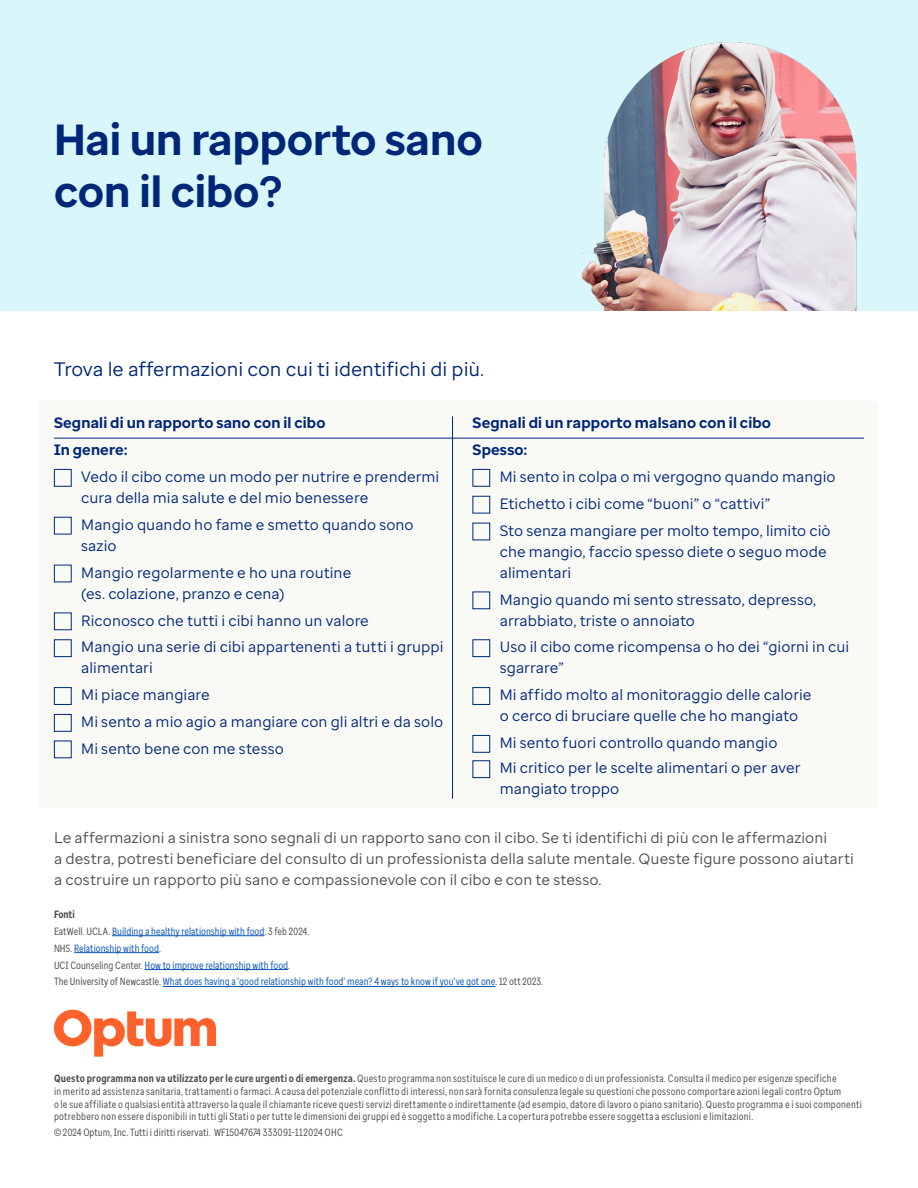
<style>
.page{position:relative;width:918px;height:1188px;background:#fff}
.page>*{position:absolute;margin:0;border:0;box-sizing:border-box;transform-origin:0 0}
.t1{font:700 43.5px/52.2px "Enterprise Sans";color:#002677}
.t2{font:19.5px "Enterprise Sans";color:#002677}
.Arial-Body{font:15px/21px "Enterprise Sans";letter-spacing:.005em;color:#002677}
.Body{font:15px/21px "Enterprise Sans";letter-spacing:.005em;color:#4b4d4f}
.Arial-Body-2{font:700 15px "Enterprise Sans";letter-spacing:.01em;color:#002677}
.t3{font:10.5px/12.6px "Enterprise Sans Cond";letter-spacing:.02em;color:#4b4d4f}
.t4{font:10.5px "Enterprise Sans Cond";color:#0c55b8}
.t5{font:10.5px "Enterprise Sans Cond";color:#4b4d4f}
.t6{font:700 10.5px "Enterprise Sans Cond";letter-spacing:-.005em;color:#4b4d4f}
.s1{color:#4b4d4f}
.s2{font-weight:700}
</style>
<div class="page">
<div style="left:0;top:0;width:918px;height:310px;background:#d9f6fa"></div>
<svg style="left:54px;top:1010px;width:162px;height:47px"></svg>
<img style="left:581px;top:42px;width:276px;height:268px">
<div style="left:39px;top:401px;width:839px;height:407px;background:#f9f9f6"></div>
<div style="left:54px;top:469px;width:18px;height:18px;border:1px solid #002677"></div>
<div style="left:54px;top:517px;width:18px;height:17px;border:1px solid #002677"></div>
<div style="left:54px;top:565px;width:18px;height:17px;border:1px solid #002677"></div>
<div style="left:54px;top:613px;width:18px;height:17px;border:1px solid #002677"></div>
<div style="left:54px;top:639px;width:18px;height:18px;border:1px solid #002677"></div>
<div style="left:54px;top:687px;width:18px;height:18px;border:1px solid #002677"></div>
<div style="left:54px;top:714px;width:18px;height:18px;border:1px solid #002677"></div>
<div style="left:54px;top:741px;width:18px;height:17px;border:1px solid #002677"></div>
<div style="left:472px;top:469px;width:18px;height:18px;border:1px solid #002677"></div>
<div style="left:472px;top:523px;width:18px;height:17px;border:1px solid #002677"></div>
<div style="left:472px;top:639px;width:18px;height:18px;border:1px solid #002677"></div>
<div style="left:472px;top:687px;width:18px;height:18px;border:1px solid #002677"></div>
<div style="left:472px;top:735px;width:18px;height:18px;border:1px solid #002677"></div>
<div style="left:472px;top:760px;width:18px;height:18px;border:1px solid #002677"></div>
<hr style="left:452px;top:416px;width:1px;height:383px;background:#002677">
<hr style="left:112px;top:935px;width:152px;height:1px;background:#0c55b8">
<hr style="left:74px;top:952px;width:85px;height:1px;background:#0c55b8">
<hr style="left:145px;top:969px;width:143px;height:1px;background:#0c55b8">
<hr style="left:163px;top:986px;width:332px;height:1px;background:#0c55b8">
<hr style="left:54px;top:438px;width:810px;height:1px;background:#002677">
<p class="t1" style="left:54px;top:113px;width:430px">Hai un rapporto sano con il cibo?</p>
<p class="t2" style="left:54px;top:356px;width:432px">Trova le affermazioni con cui ti identifichi di più.</p>
<p class="Arial-Body-2" style="left:54px;top:413px;width:273px">Segnali di un rapporto sano con il cibo</p>
<p class="Arial-Body-2" style="left:54px;top:440px;width:75px">In genere:</p>
<p class="Arial-Body" style="left:81px;top:466px;width:360px">Vedo il cibo come un modo per nutrire e prendermi cura della mia salute e del mio benessere</p>
<p class="Arial-Body" style="left:81px;top:514px;width:334px">Mangio quando ho fame e smetto quando sono sazio</p>
<p class="Arial-Body" style="left:81px;top:562px;width:272px">Mangio regolarmente e ho una routine (es. colazione, pranzo e cena)</p>
<p class="Arial-Body" style="left:81px;top:610px;width:289px">Riconosco che tutti i cibi hanno un valore</p>
<p class="Arial-Body" style="left:81px;top:637px;width:364px">Mangio una serie di cibi appartenenti a tutti i gruppi alimentari</p>
<p class="Arial-Body" style="left:81px;top:684px;width:130px">Mi piace mangiare</p>
<p class="Arial-Body" style="left:81px;top:711px;width:364px">Mi sento a mio agio a mangiare con gli altri e da solo</p>
<p class="Arial-Body" style="left:81px;top:738px;width:204px">Mi sento bene con me stesso</p>
<p class="Arial-Body-2" style="left:472px;top:413px;width:300px">Segnali di un rapporto malsano con il cibo</p>
<p class="Arial-Body-2" style="left:472px;top:440px;width:57px">Spesso:</p>
<p class="Arial-Body" style="left:500px;top:466px;width:337px">Mi sento in colpa o mi vergogno quando mangio</p>
<p class="Arial-Body" style="left:500px;top:493px;width:272px">Etichetto i cibi come “buoni” o “cattivi”</p>
<p class="Arial-Body" style="left:500px;top:520px;width:332px">Sto senza mangiare per molto tempo, limito ciò che mangio, faccio spesso diete o seguo mode alimentari</p>
<p class="Arial-Body" style="left:500px;top:589px;width:318px">Mangio quando mi sento stressato, depresso, arrabbiato, triste o annoiato</p>
<p class="Arial-Body" style="left:500px;top:637px;width:351px">Uso il cibo come ricompensa o ho dei “giorni in cui sgarrare”</p>
<p class="Arial-Body" style="left:500px;top:684px;width:313px">Mi affido molto al monitoraggio delle calorie o cerco di bruciare quelle che ho mangiato</p>
<p class="Arial-Body" style="left:500px;top:732px;width:279px">Mi sento fuori controllo quando mangio</p>
<p class="Arial-Body" style="left:500px;top:758px;width:302px">Mi critico per le scelte alimentari o per aver mangiato troppo</p>
<p class="Body" style="left:54px;top:828px;width:801px">Le affermazioni a sinistra sono segnali di un rapporto sano con il cibo. Se ti identifichi di più con le affermazioni<br>a destra, potresti beneficiare del consulto di un professionista della salute mentale. Queste figure possono aiutarti a costruire un rapporto più sano e compassionevole con il cibo e con te stesso.</p>
<p class="t6" style="left:54px;top:907px;width:22px">Fonti</p>
<p class="t4" style="left:54px;top:924px;width:257px"><span class="s1">EatWell. UCLA.</span> Building a healthy relationship with food<span class="s1">. 3 feb 2024.</span></p>
<p class="t4" style="left:54px;top:941px;width:108px"><span class="s1">NHS.</span> Relationship with food<span class="s1">.</span></p>
<p class="t4" style="left:54px;top:958px;width:238px"><span class="s1">UCI Counseling Center.</span> How to improve relationship with food<span class="s1">.</span></p>
<p class="t4" style="left:54px;top:975px;width:490px"><span class="s1">The University of Newcastle.</span> What does having a ‘good relationship with food’ mean? 4 ways to know if you’ve got one<span class="s1">. 12 ott 2023.</span></p>
<p class="t3" style="left:54px;top:1072px;width:810px"><span class="s2">Questo programma non va utilizzato per le cure urgenti o di emergenza.</span> Questo programma non sostituisce le cure di un medico o di un professionista. Consulta il medico per esigenze specifiche<br>in merito ad assistenza sanitaria, trattamenti o farmaci. A causa del potenziale conflitto di interessi, non sarà fornita consulenza legale su questioni che possono comportare azioni legali contro Optum<br>o le sue affiliate o qualsiasi entità attraverso la quale il chiamante riceve questi servizi direttamente o indirettamente (ad esempio, datore di lavoro o piano sanitario). Questo programma e i suoi componenti potrebbero non essere disponibili in tutti gli Stati o per tutte le dimensioni dei gruppi ed è soggetto a modifiche. La copertura potrebbe essere soggetta a esclusioni e limitazioni.</p>
<p class="t5" style="left:54px;top:1126px;width:290px">© 2024 Optum, Inc. Tutti i diritti riservati. WF15047674 333091-112024 OHC</p>
</div>
